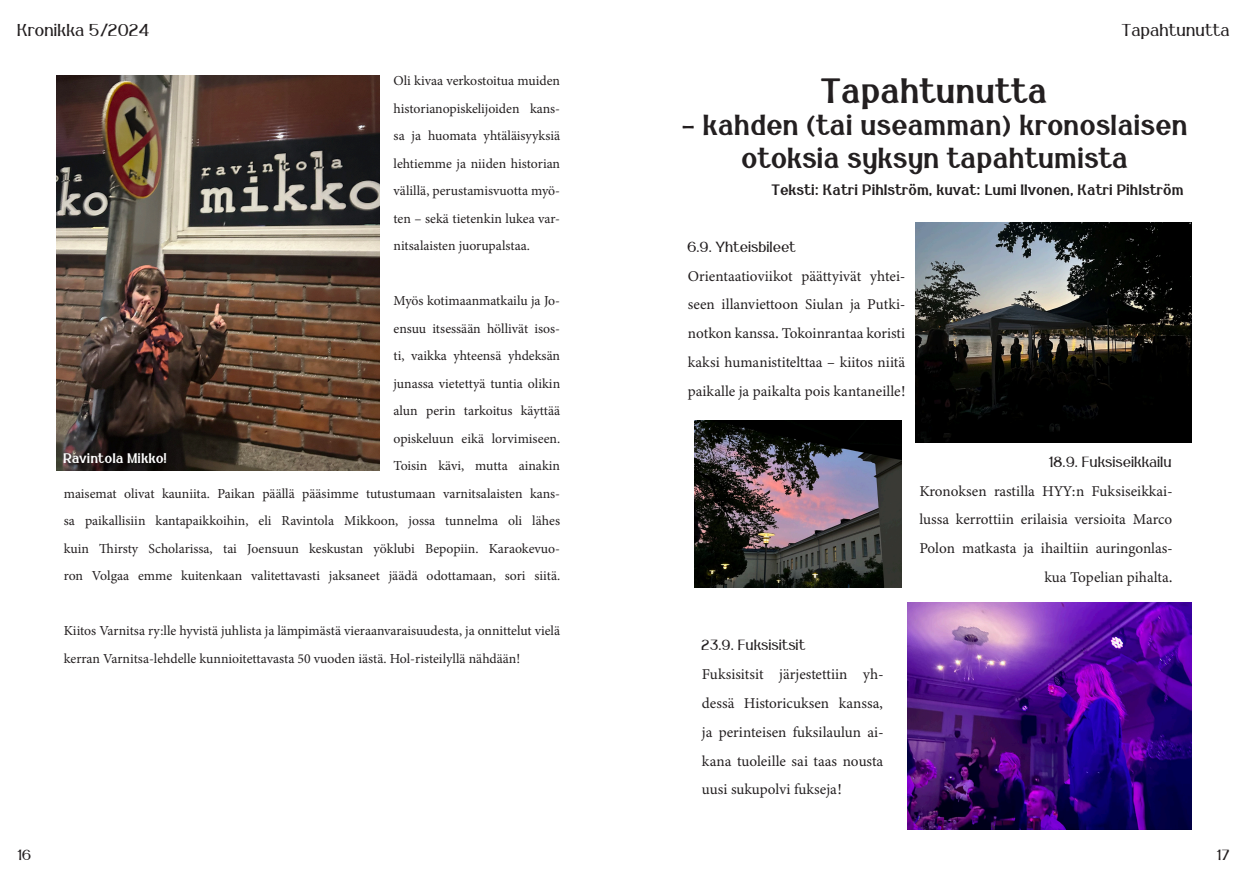
<style>
.page{position:relative;width:1248px;height:886px;background:#fff}
.page>*{position:absolute;margin:0;border:0;box-sizing:border-box;transform-origin:0 0}
.t1{font:700 35px "Dudka";color:#231f20}
.t2{font:700 28.75px/32.5px "Dudka";color:#231f20;text-align:center}
.t3{font:17.5px "Dudka";color:#231f20}
.t4{font:15px/28.8px "Minion Variable Concept";color:#231f20;text-align:justify}
.t5{font:15px "Dudka";color:#231f20}
.t6{font:700 15px "Dudka";color:#231f20}
.t7{font:13.75px/27.5px "Minion Pro";color:#231f20;text-align:justify}
.t8{font:700 13.75px "Dudka";letter-spacing:.01em;color:#fff}
</style>
<div class="page">
<img style="left:57px;top:75px;width:322px;height:395px">
<img style="left:915px;top:223px;width:276px;height:220px">
<img style="left:694px;top:420px;width:207px;height:167px">
<img style="left:907px;top:602px;width:284px;height:227px">
<p class="t3" style="left:18px;top:19px;width:134px">Kronikka 5/2024</p>
<p class="t7" style="left:393px;top:67px;width:168px">Oli kivaa verkostoitua muiden historianopiskelijoiden kans&shy;sa ja huomata yhtäläisyyksiä lehtiemme ja niiden historian välillä, perustamisvuotta myö&shy;ten – sekä tietenkin lukea var&shy;nitsalaisten juorupalstaa.</p>
<p class="t7" style="left:393px;top:287px;width:168px">Myös kotimaanmatkailu ja Jo&shy;ensuu itsessään höllivät isos&shy;ti, vaikka yhteensä yhdeksän junassa vietettyä tuntia olikin alun perin tarkoitus käyttää opiskeluun eikä lorvimiseen.</p>
<p class="t7" style="left:393px;top:452px;width:168px">Toisin kävi, mutta ainakin</p>
<p class="t7" style="left:64px;top:479px;width:498px">maisemat olivat kauniita. Paikan päällä pääsimme tutustumaan varnitsalaisten kans&shy;sa paikallisiin kantapaikkoihin, eli Ravintola Mikkoon, jossa tunnelma oli lähes kuin Thirsty Scholarissa, tai Joensuun keskustan yöklubi Bepopiin. Karaokevuo&shy;ron Volgaa emme kuitenkaan valitettavasti jaksaneet jäädä odottamaan, sori siitä.</p>
<p class="t8" style="left:64px;top:450px;width:105px">Ravintola Mikko!</p>
<p class="t7" style="left:64px;top:617px;width:498px">Kiitos Varnitsa ry:lle hyvistä juhlista ja lämpimästä vieraanvaraisuudesta, ja onnittelut vielä</p>
<p class="t7" style="left:64px;top:644px;width:458px">kerran Varnitsa-lehdelle kunnioitettavasta 50 vuoden iästä. Hol-risteilyllä nähdään!</p>
<p class="t5" style="left:18px;top:845px;width:16px">16</p>
<p class="t3" style="left:1122px;top:19px;width:109px">Tapahtunutta</p>
<p class="t1" style="left:823px;top:70px;width:227px">Tapahtunutta</p>
<p class="t2" style="left:683px;top:109px;width:507px">– kahden (tai useamman) kronoslaisen otoksia syksyn tapahtumista</p>
<p class="t6" style="left:772px;top:181px;width:413px">Teksti: Katri Pihlström, kuvat: Lumi Ilvonen, Katri Pihlström</p>
<p class="t5" style="left:687px;top:238px;width:110px">6.9. Yhteisbileet</p>
<p class="t4" style="left:687px;top:261px;width:219px">Orientaatioviikot päättyivät yhtei&shy;seen illanviettoon Siulan ja Putki&shy;notkon kanssa. Tokoinrantaa koristi kaksi humanistitelttaa – kiitos niitä paikalle ja paikalta pois kantaneille!</p>
<p class="t5" style="left:702px;top:636px;width:105px">23.9. Fuksisitsit</p>
<p class="t4" style="left:702px;top:660px;width:183px">Fuksisitsit järjestettiin yh&shy;dessä Historicuksen kanssa, ja perinteisen fuksilaulun ai&shy;kana tuoleille sai taas nousta uusi sukupolvi fukseja!</p>
<p class="t5" style="left:1048px;top:453px;width:125px">18.9. Fuksiseikkailu</p>
<p class="t4" style="left:919px;top:476px;width:254px;text-align:right">Kronoksen rastilla HYY:n Fuksiseikkai&shy;lussa kerrottiin erilaisia versioita Marco Polon matkasta ja ihailtiin auringonlas&shy;kua Topelian pihalta.</p>
<p class="t5" style="left:1217px;top:845px;width:15px">17</p>
</div>
